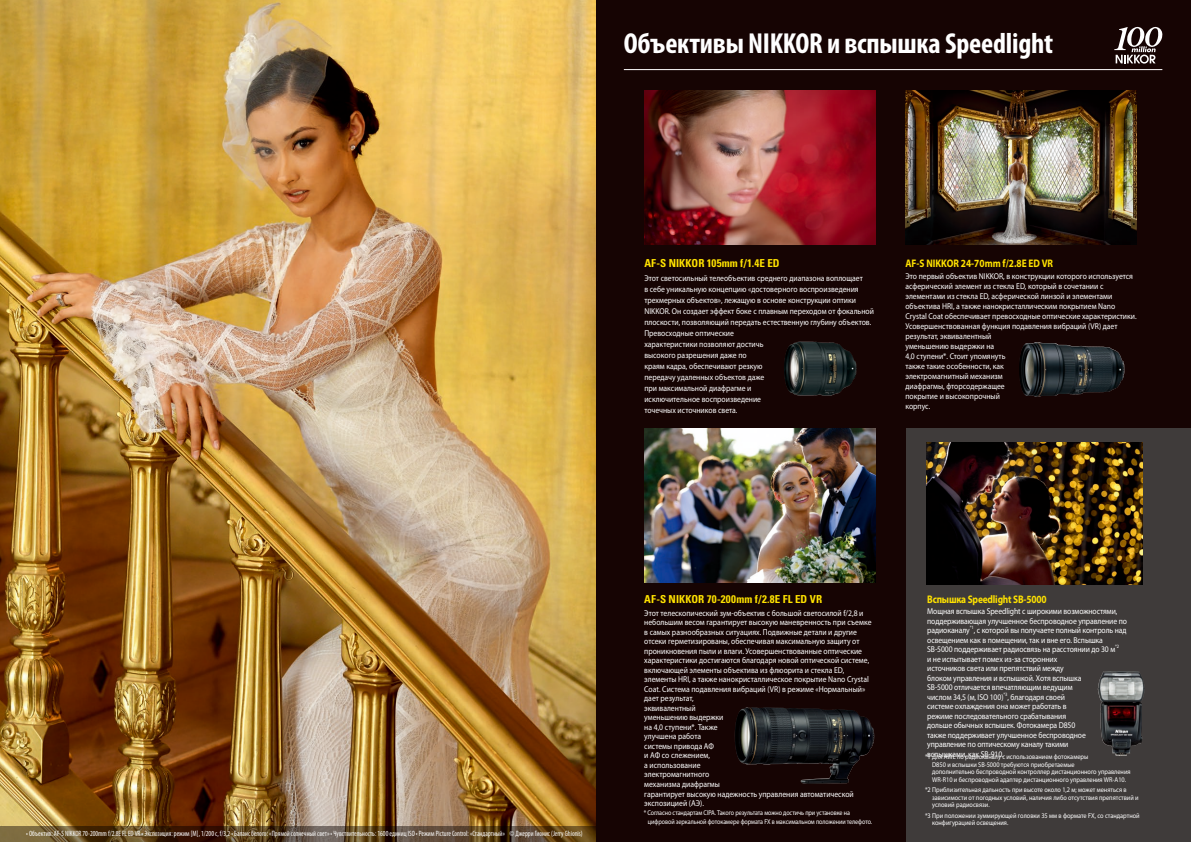
<style>
.page{position:relative;width:1191px;height:842px;background:#fff}
.page>*{position:absolute;margin:0;border:0;box-sizing:border-box;transform-origin:0 0}
.t1{font:700 condensed 29px "Myriad Pro";letter-spacing:-.01em;color:#fff}
.t2{font:700 condensed 11px "Univers";letter-spacing:.015em;color:#ffe200}
.t3{font:700 11px "Myriad Pro";color:#ffe200;scale:.85 1}
.t4{font:700 11px "Myriad Pro";letter-spacing:-.02em;color:#ffe200;scale:.85 1}
.t5{font:8.5px/9.5px "Myriad Pro";color:#fff;scale:.9 1}
.t6{font:condensed 7.7px "Myriad Pro";color:#fff;scale:.92 1}
.t7{font:7px/7.5px "Myriad Pro";color:#fff;scale:.9 1}
.t8{font:7px/8.5px "Myriad Pro";color:#fff;scale:.87 1}
.t9{font:5px "Myriad Pro";color:#fff;scale:.9 1}
</style>
<div class="page">
<div style="left:595px;top:0;width:596px;height:842px;background:#160403"></div>
<div style="left:906px;top:428px;width:285px;height:414px;background:#3f3b3a"></div>
<img style="left:644px;top:91px;width:231px;height:154px">
<img style="left:905px;top:91px;width:231px;height:154px">
<img style="left:644px;top:429px;width:231px;height:154px">
<img style="left:926px;top:443px;width:216px;height:142px">
<svg style="left:1114px;top:27px;width:48px;height:37px"></svg>
<img style="left:784px;top:342px;width:72px;height:54px">
<img style="left:1019px;top:342px;width:105px;height:55px">
<img style="left:734px;top:707px;width:100px;height:61px">
<hr style="left:624px;top:69px;width:538px;height:1px;background:#fff">
<img style="left:1097px;top:671px;width:29px;height:85px">
<img style="left:0;top:0;width:595px;height:826px">
<svg style="left:0;top:826px;width:595px;height:16px;background:#5a4326"></svg>
<h1 class="t1" style="left:624px;top:27px;width:431px">Объективы NIKKOR и вспышка Speedlight</h1>
<p class="t2" style="left:644px;top:256px;width:137px">AF-S NIKKOR 105mm f/1.4E ED</p>
<p class="t5" style="left:644px;top:273px;width:257px;line-height:11px">Этот светосильный телеобъектив среднего диапазона воплощает<br>в себе уникальную концепцию «достоверного воспроизведения трехмерных объектов», лежащую в основе конструкции оптики NIKKOR. Он создает эффект боке с плавным переходом от фокальной плоскости, позволяющий передать естественную глубину объектов.<br>Превосходные оптические<br>характеристики позволяют достичь<br>высокого разрешения даже по<br>краям кадра, обеспечивают резкую<br>передачу удаленных объектов даже<br>при максимальной диафрагме и<br>исключительное воспроизведение<br>точечных источников света.</p>
<p class="t3" style="left:905px;top:257px;width:175px">AF-S NIKKOR 24-70mm f/2.8E ED VR</p>
<p class="t5" style="left:905px;top:271px;width:258px;line-height:10px">Это первый объектив NIKKOR, в конструкции которого используется асферический элемент из стекла ED, который в сочетании с элементами из стекла ED, асферической линзой и элементами объектива HRI, а также нанокристаллическим покрытием Nano Crystal Coat обеспечивает превосходные оптические характеристики.<br>Усовершенствованная функция подавления вибраций (VR) дает результат, эквивалентный<br>уменьшению выдержки на<br>4,0 ступени*. Стоит упомянуть<br>также такие особенности, как<br>электромагнитный механизм<br>диафрагмы, фторсодержащее<br>покрытие и высокопрочный<br>корпус.</p>
<p class="t6" style="left:26px;top:829px;width:606px">• Объектив: AF-S NIKKOR 70-200mm f/2.8E FL ED VR • Экспозиция: режим [M], 1/200 с, f/3,2 • Баланс белого: «Прямой солнечный свет» • Чувствительность: 1600 единиц ISO • Режим Picture Control: «Стандартный» © Джерри Гионис (Jerry Ghionis)</p>
<p class="t2" style="left:644px;top:593px;width:179px">AF-S NIKKOR 70-200mm f/2.8E FL ED VR</p>
<p class="t5" style="left:644px;top:608px;width:254px">Этот телескопический зум-объектив с большой светосилой f/2,8 и небольшим весом гарантирует высокую маневренность при съемке в самых разнообразных ситуациях. Подвижные детали и другие отсеки герметизированы, обеспечивая максимальную защиту от проникновения пыли и влаги. Усовершенствованные оптические характеристики достигаются благодаря новой оптической системе, включающей элементы объектива из флюорита и стекла ED, элементы HRI, а также нанокристаллическое покрытие Nano Crystal Coat. Система подавления вибраций (VR) в режиме «Нормальный» дает результат,<br>эквивалентный<br>уменьшению выдержки<br>на 4,0 ступени*. Также<br>улучшена работа<br>системы привода АФ<br>и АФ со слежением,<br>а использование<br>электромагнитного<br>механизма диафрагмы<br>гарантирует высокую надежность управления автоматической экспозицией (АЭ).</p>
<p class="t8" style="left:648px;top:809px;width:259px;text-indent:-4px">* Согласно стандартам CIPA. Такого результата можно достичь при установке на цифровой зеркальной фотокамере формата FX в максимальном положении телефото.</p>
<p class="t4" style="left:927px;top:593px;width:142px">Вспышка Speedlight SB-5000</p>
<p class="t5" style="left:927px;top:607px;width:223px">Мощная вспышка Speedlight с широкими возможностями, поддерживающая улучшенное беспроводное управление по радиоканалу</p>
<p class="t9" style="left:969px;top:625px;width:6px">*1</p>
<p class="t5" style="left:927px;top:626px;width:223px;text-indent:47px">, с которой вы получаете полный контроль над освещением как в помещении, так и вне его. Вспышка<br>SB-5000 поддерживает радиосвязь на расстоянии до 30 м</p>
<p class="t9" style="left:1115px;top:644px;width:6px">*2</p>
<p class="t5" style="left:927px;top:654px;width:173px">и не испытывает помех из-за сторонних источников света или препятствий между блоком управления и вспышкой. Хотя вспышка SB-5000 отличается впечатляющим ведущим числом 34,5 (м, ISO 100)</p>
<p class="t9" style="left:1003px;top:691px;width:6px">*3</p>
<p class="t5" style="left:927px;top:692px;width:178px;text-indent:80px">, благодаря своей системе охлаждения она может работать в режиме последовательного срабатывания дольше обычных вспышек. Фотокамера D850 также поддерживает улучшенное беспроводное управление по оптическому каналу такими вспышками, как SB-910.</p>
<p class="t7" style="left:932px;top:753px;width:222px;text-indent:-7px">*1 Для AWL по радиоканалу с использованием фотокамеры<br>D850 и вспышки SB-5000 требуются приобретаемые<br>дополнительно беспроводной контроллер дистанционного управления WR-R10 и беспроводной адаптер дистанционного управления WR-A10.</p>
<p class="t7" style="left:932px;top:786px;width:231px;text-indent:-7px">*2 Приблизительная дальность при высоте около 1,2 м; может меняться в зависимости от погодных условий, наличия либо отсутствия препятствий и условий радиосвязи.</p>
<p class="t7" style="left:932px;top:811px;width:232px;text-indent:-7px">*3 При положении зуммирующей головки 35 мм в формате FX, со стандартной конфигурацией освещения.</p>
</div>
